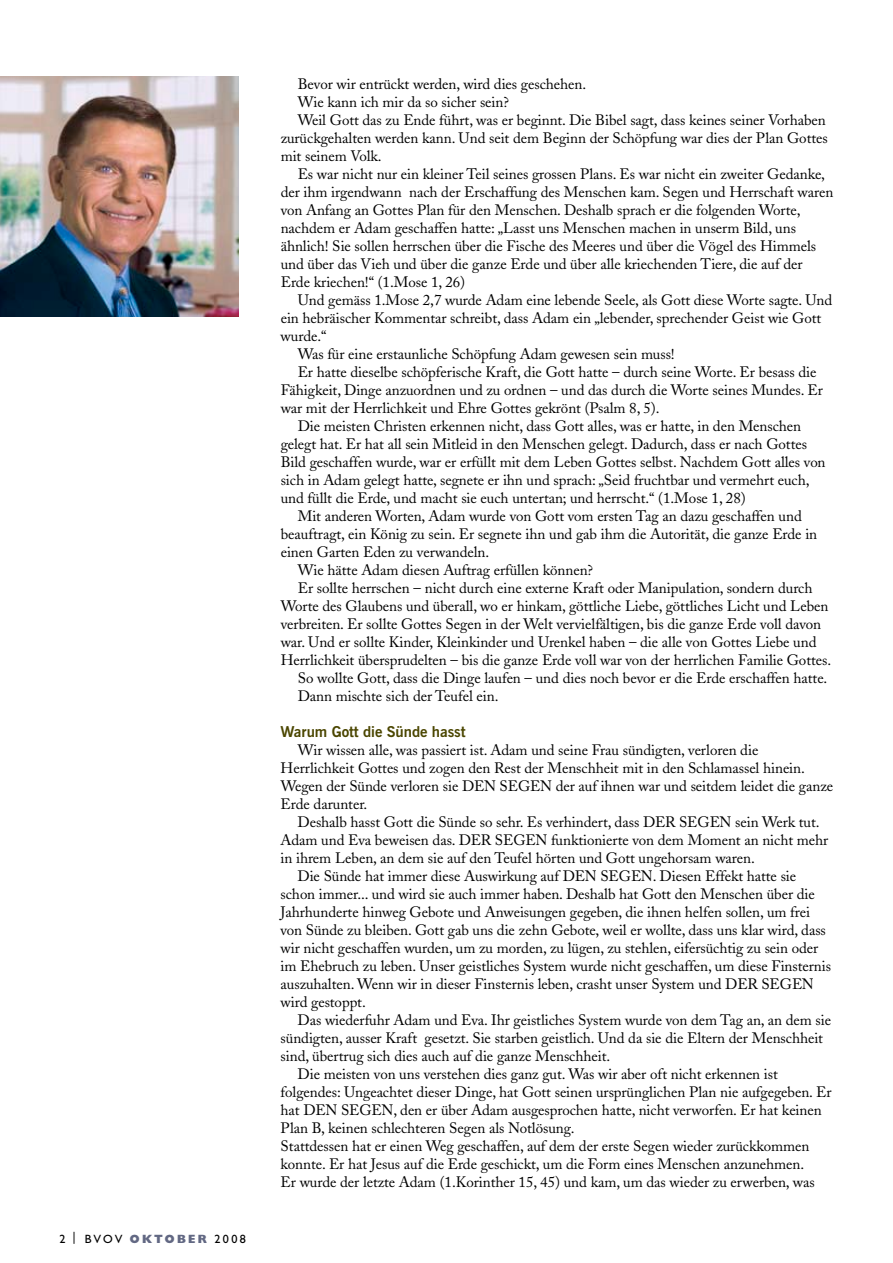
<style>
.page{position:relative;width:893px;height:1263px;background:#fff}
.page>*{position:absolute;margin:0;border:0;box-sizing:border-box;transform-origin:0 0}
.t1{font:15px/18px "Adobe Caslon";letter-spacing:-.005em;color:#000}
.t2{font:700 15px "News Gothic BT";letter-spacing:-.005em;color:#4b4600}
.t3{font:12px "Humanist 521 BT";letter-spacing:.18em;color:#000}
.s1{font-weight:800;color:#626883}
</style>
<div class="page">
<img style="left:0;top:77px;width:238px;height:240px">
<p class="t3" style="left:71px;top:1231px;width:176px">| BVOV <span class="s1">OKTO BER</span>2 008</p>
<p class="t1" style="left:298px;top:75px;width:290px">Bevor wir entrückt werden, wird dies geschehen.</p>
<p class="t1" style="left:298px;top:93px;width:213px">Wie kann ich mir da so sicher sein?</p>
<p class="t1" style="left:298px;top:111px;width:530px">Weil Gott das zu Ende führt, was er beginnt. Die Bibel sagt, dass keines seiner Vorhaben</p>
<p class="t1" style="left:281px;top:129px;width:549px">zurückgehalten werden kann. Und seit dem Beginn der Schöpfung war dies der Plan Gottes</p>
<p class="t1" style="left:281px;top:147px;width:102px">mit seinem Volk.</p>
<p class="t1" style="left:298px;top:165px;width:529px">Es war nicht nur ein kleiner Teil seines grossen Plans. Es war nicht ein zweiter Gedanke,</p>
<p class="t1" style="left:281px;top:183px;width:554px">der ihm irgendwann nach der Erschaffung des Menschen kam. Segen und Herrschaft waren</p>
<p class="t1" style="left:281px;top:201px;width:521px">von Anfang an Gottes Plan für den Menschen. Deshalb sprach er die folgenden Worte,</p>
<p class="t1" style="left:281px;top:219px;width:517px">nachdem er Adam geschaffen hatte: „Lasst uns Menschen machen in unserm Bild, uns</p>
<p class="t1" style="left:281px;top:237px;width:537px">ähnlich! Sie sollen herrschen über die Fische des Meeres und über die Vögel des Himmels</p>
<p class="t1" style="left:281px;top:255px;width:523px">und über das Vieh und über die ganze Erde und über alle kriechenden Tiere, die auf der</p>
<p class="t1" style="left:281px;top:273px;width:186px">Erde kriechen!“ (1.Mose 1, 26)</p>
<p class="t1" style="left:298px;top:291px;width:536px">Und gemäss 1.Mose 2,7 wurde Adam eine lebende Seele, als Gott diese Worte sagte. Und</p>
<p class="t1" style="left:281px;top:309px;width:542px">ein hebräischer Kommentar schreibt, dass Adam ein „lebender, sprechender Geist wie Gott</p>
<p class="t1" style="left:281px;top:327px;width:47px">wurde.“</p>
<p class="t1" style="left:298px;top:345px;width:379px">Was für eine erstaunliche Schöpfung Adam gewesen sein muss!</p>
<p class="t1" style="left:298px;top:363px;width:520px">Er hatte dieselbe schöpferische Kraft, die Gott hatte – durch seine Worte. Er besass die</p>
<p class="t1" style="left:281px;top:381px;width:544px">Fähigkeit, Dinge anzuordnen und zu ordnen – und das durch die Worte seines Mundes. Er</p>
<p class="t1" style="left:281px;top:399px;width:380px">war mit der Herrlichkeit und Ehre Gottes gekrönt (Psalm 8, 5).</p>
<p class="t1" style="left:298px;top:417px;width:505px">Die meisten Christen erkennen nicht, dass Gott alles, was er hatte, in den Menschen</p>
<p class="t1" style="left:281px;top:435px;width:528px">gelegt hat. Er hat all sein Mitleid in den Menschen gelegt. Dadurch, dass er nach Gottes</p>
<p class="t1" style="left:281px;top:453px;width:546px">Bild geschaffen wurde, war er erfüllt mit dem Leben Gottes selbst. Nachdem Gott alles von</p>
<p class="t1" style="left:281px;top:471px;width:530px">sich in Adam gelegt hatte, segnete er ihn und sprach: „Seid fruchtbar und vermehrt euch,</p>
<p class="t1" style="left:281px;top:489px;width:467px">und füllt die Erde, und macht sie euch untertan; und herrscht.“ (1.Mose 1, 28)</p>
<p class="t1" style="left:298px;top:507px;width:506px">Mit anderen Worten, Adam wurde von Gott vom ersten Tag an dazu geschaffen und</p>
<p class="t1" style="left:281px;top:525px;width:538px">beauftragt, ein König zu sein. Er segnete ihn und gab ihm die Autorität, die ganze Erde in</p>
<p class="t1" style="left:281px;top:543px;width:210px">einen Garten Eden zu verwandeln.</p>
<p class="t1" style="left:298px;top:561px;width:297px">Wie hätte Adam diesen Auftrag erfüllen können?</p>
<p class="t1" style="left:298px;top:579px;width:516px">Er sollte herrschen – nicht durch eine externe Kraft oder Manipulation, sondern durch</p>
<p class="t1" style="left:281px;top:597px;width:549px">Worte des Glaubens und überall, wo er hinkam, göttliche Liebe, göttliches Licht und Leben</p>
<p class="t1" style="left:281px;top:615px;width:542px">verbreiten. Er sollte Gottes Segen in der Welt vervielfältigen, bis die ganze Erde voll davon</p>
<p class="t1" style="left:281px;top:633px;width:537px">war. Und er sollte Kinder, Kleinkinder und Urenkel haben – die alle von Gottes Liebe und</p>
<p class="t1" style="left:281px;top:651px;width:552px">Herrlichkeit übersprudelten – bis die ganze Erde voll war von der herrlichen Familie Gottes.</p>
<p class="t1" style="left:298px;top:669px;width:531px">So wollte Gott, dass die Dinge laufen – und dies noch bevor er die Erde erschaffen hatte.</p>
<p class="t1" style="left:298px;top:687px;width:202px">Dann mischte sich der Teufel ein.</p>
<p class="t2" style="left:281px;top:722px;width:186px">Warum Gott die Sünde hasst</p>
<p class="t1" style="left:281px;top:741px;width:554px;text-indent:17px">Wir wissen alle, was passiert ist. Adam und seine Frau sündigten, verloren die Herrlichkeit Gottes und zogen den Rest der Menschheit mit in den Schlamassel hinein.<br>Wegen der Sünde verloren sie DEN SEGEN der auf ihnen war und seitdem leidet die ganze Erde darunter.</p>
<p class="t1" style="left:298px;top:813px;width:524px">Deshalb hasst Gott die Sünde so sehr. Es verhindert, dass DER SEGEN sein Werk tut.</p>
<p class="t1" style="left:281px;top:831px;width:549px">Adam und Eva beweisen das. DER SEGEN funktionierte von dem Moment an nicht mehr</p>
<p class="t1" style="left:281px;top:849px;width:476px">in ihrem Leben, an dem sie auf den Teufel hörten und Gott ungehorsam waren.</p>
<p class="t1" style="left:298px;top:867px;width:500px">Die Sünde hat immer diese Auswirkung auf DEN SEGEN. Diesen Effekt hatte sie</p>
<p class="t1" style="left:281px;top:885px;width:536px">schon immer... und wird sie auch immer haben. Deshalb hat Gott den Menschen über die</p>
<p class="t1" style="left:281px;top:903px;width:531px">Jahrhunderte hinweg Gebote und Anweisungen gegeben, die ihnen helfen sollen, um frei</p>
<p class="t1" style="left:281px;top:921px;width:547px">von Sünde zu bleiben. Gott gab uns die zehn Gebote, weil er wollte, dass uns klar wird, dass</p>
<p class="t1" style="left:281px;top:939px;width:539px">wir nicht geschaffen wurden, um zu morden, zu lügen, zu stehlen, eifersüchtig zu sein oder</p>
<p class="t1" style="left:281px;top:957px;width:552px">im Ehebruch zu leben. Unser geistliches System wurde nicht geschaffen, um diese Finsternis</p>
<p class="t1" style="left:281px;top:975px;width:535px">auszuhalten. Wenn wir in dieser Finsternis leben, crasht unser System und DER SEGEN</p>
<p class="t1" style="left:281px;top:993px;width:87px">wird gestoppt.</p>
<p class="t1" style="left:298px;top:1011px;width:535px">Das wiederfuhr Adam und Eva. Ihr geistliches System wurde von dem Tag an, an dem sie</p>
<p class="t1" style="left:281px;top:1029px;width:544px">sündigten, ausser Kraft gesetzt. Sie starben geistlich. Und da sie die Eltern der Menschheit</p>
<p class="t1" style="left:281px;top:1047px;width:331px">sind, übertrug sich dies auch auf die ganze Menschheit.</p>
<p class="t1" style="left:298px;top:1065px;width:482px">Die meisten von uns verstehen dies ganz gut. Was wir aber oft nicht erkennen ist</p>
<p class="t1" style="left:281px;top:1083px;width:552px">folgendes: Ungeachtet dieser Dinge, hat Gott seinen ursprünglichen Plan nie aufgegeben. Er</p>
<p class="t1" style="left:281px;top:1101px;width:543px">hat DEN SEGEN, den er über Adam ausgesprochen hatte, nicht verworfen. Er hat keinen</p>
<p class="t1" style="left:281px;top:1119px;width:295px">Plan B, keinen schlechteren Segen als Notlösung.</p>
<p class="t1" style="left:281px;top:1137px;width:530px">Stattdessen hat er einen Weg geschaffen, auf dem der erste Segen wieder zurückkommen</p>
<p class="t1" style="left:281px;top:1155px;width:525px">konnte. Er hat Jesus auf die Erde geschickt, um die Form eines Menschen anzunehmen.</p>
<p class="t1" style="left:281px;top:1173px;width:536px">Er wurde der letzte Adam (1.Korinther 15, 45) und kam, um das wieder zu erwerben, was</p>
</div>
